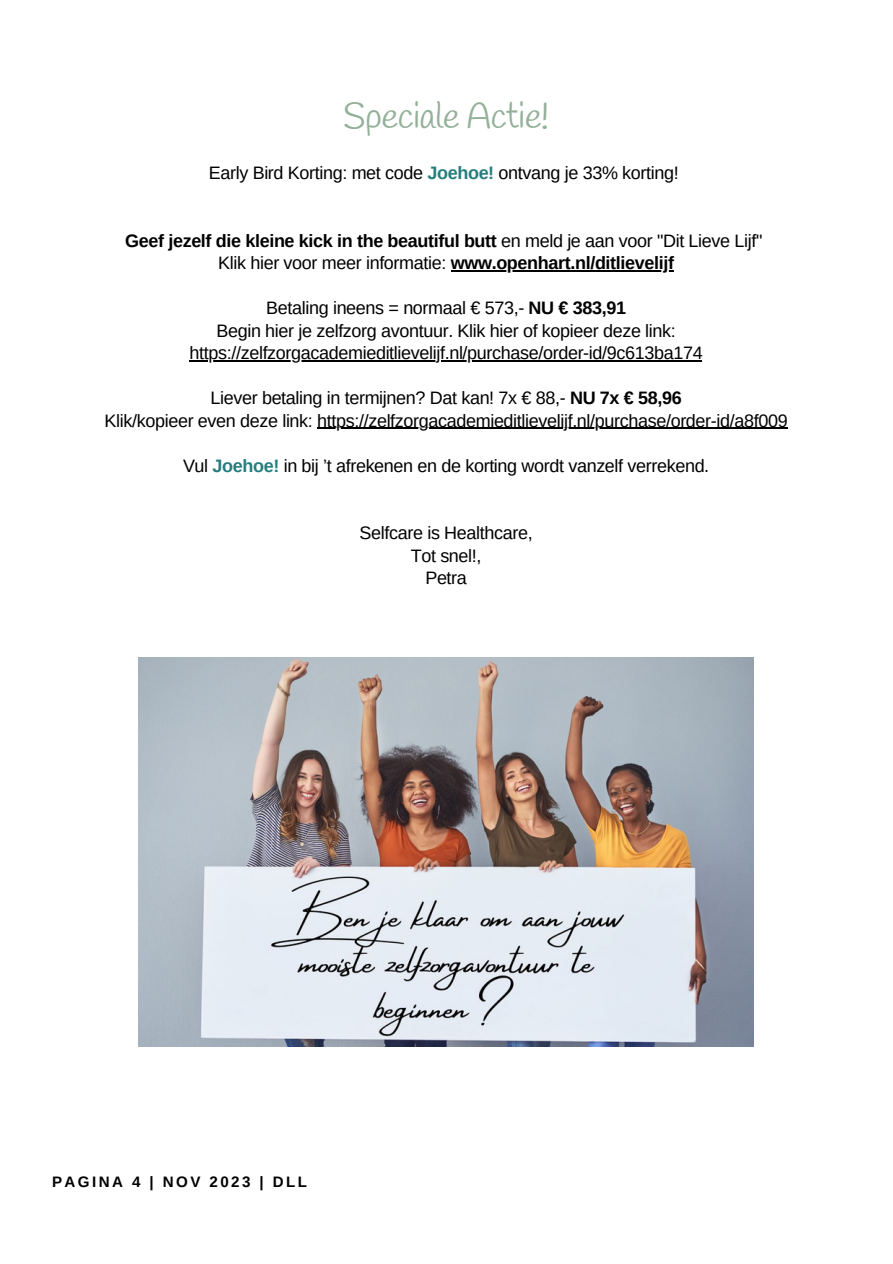
<style>
.page{position:relative;width:893px;height:1264px;background:#fff}
.page>*{position:absolute;margin:0;border:0;box-sizing:border-box;transform-origin:0 0}
.t1{font:36px "Handlee";letter-spacing:-.02em;color:#93b098}
.t2{font:18px "Arimo";letter-spacing:-.02em;color:#000}
.t3{font:700 18px "Arimo";letter-spacing:-.02em;color:#000}
.t4{font:700 15.15px "Arimo";letter-spacing:.16em;color:#000}
.s1{font-weight:700;color:#257d7d}
.s2{font-weight:400}
.s3{font-weight:700}
</style>
<div class="page">
<hr style="left:451px;top:270px;width:222px;height:1px;background:#000">
<hr style="left:190px;top:360px;width:512px;height:1px;background:#000">
<hr style="left:317px;top:428px;width:470px;height:1px;background:#000">
<img style="left:139px;top:657px;width:614px;height:389px">
<p class="t1" style="left:343px;top:94px;width:207px">Speciale Actie!</p>
<p class="t2" style="left:209px;top:163px;width:471px">Early Bird Korting: met code <span class="s1">Joehoe!</span> ontvang je 33% korting!</p>
<p class="t3" style="left:125px;top:230px;width:638px">Geef jezelf die kleine kick in the beautiful butt <span class="s2">en meld je aan voor "Dit Lieve Lijf"</span></p>
<p class="t3" style="left:218px;top:253px;width:457px"><span class="s2">Klik hier voor meer informatie:</span> www.openhart.nl/ditlievelijf</p>
<p class="t2" style="left:266px;top:298px;width:361px">Betaling ineens = normaal € 573,- <span class="s3">NU € 383,91</span></p>
<p class="t2" style="left:216px;top:320px;width:461px">Begin hier je zelfzorg avontuur. Klik hier of kopieer deze link:</p>
<p class="t2" style="left:190px;top:343px;width:514px">https://zelfzorgacademieditlievelijf.nl/purchase/order-id/9c613ba174</p>
<p class="t2" style="left:210px;top:388px;width:472px">Liever betaling in termijnen? Dat kan! 7x € 88,- <span class="s3">NU 7x € 58,96</span></p>
<p class="t2" style="left:105px;top:410px;width:684px">Klik/kopieer even deze link: https://zelfzorgacademieditlievelijf.nl/purchase/order-id/a8f009</p>
<p class="t2" style="left:183px;top:455px;width:527px">Vul <span class="s1">Joehoe!</span> in bij ’t afrekenen en de korting wordt vanzelf verrekend.</p>
<p class="t2" style="left:359px;top:523px;width:174px">Selfcare is Healthcare,</p>
<p class="t2" style="left:411px;top:545px;width:72px">Tot snel!,</p>
<p class="t2" style="left:425px;top:568px;width:43px">Petra</p>
<p class="t4" style="left:52px;top:1173px;width:256px">PAGINA 4 | NOV 2023 | DLL</p>
</div>
